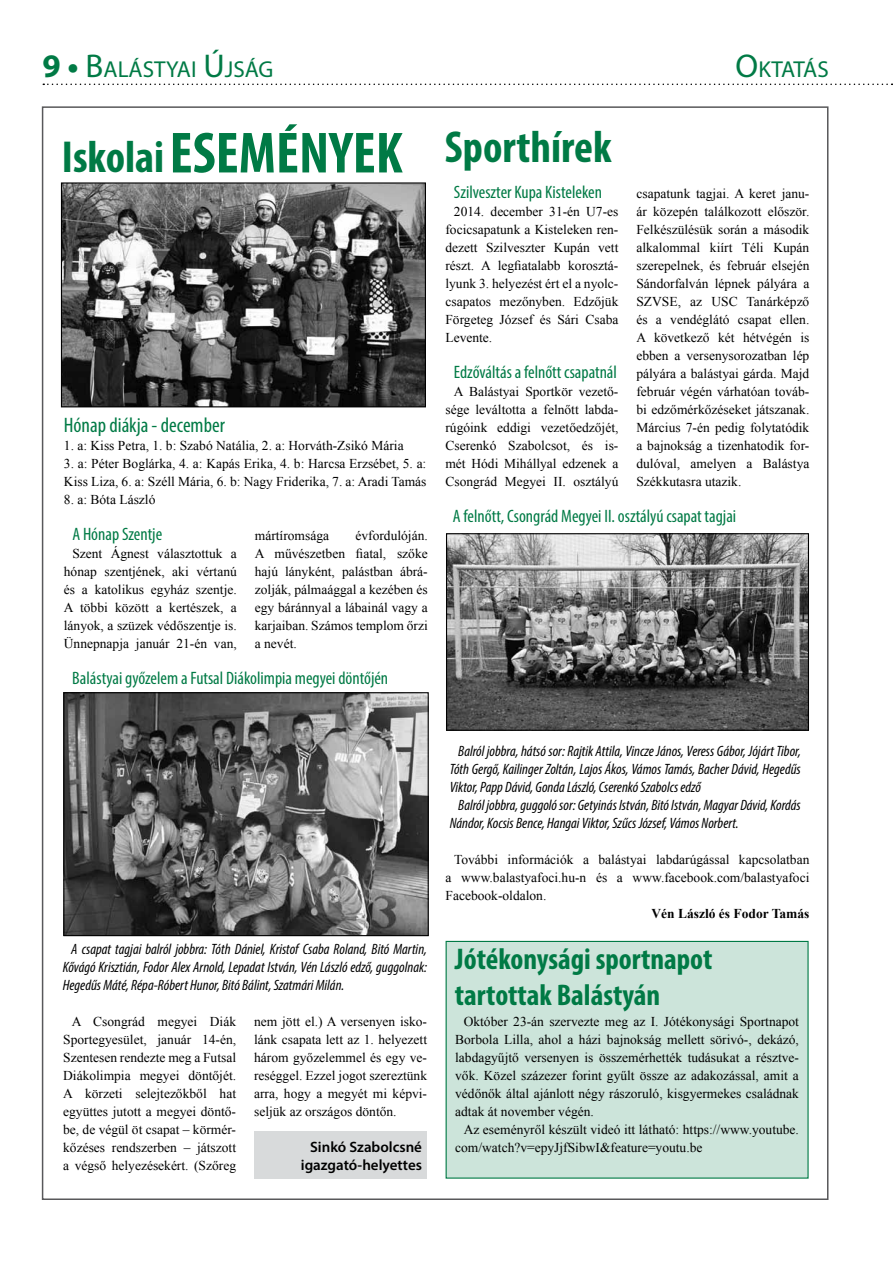
<style>
.page{position:relative;width:893px;height:1263px;background:#fff}
.page>*{position:absolute;margin:0;border:0;box-sizing:border-box;transform-origin:0 0}
.t1{font:700 condensed 45px "Myriad Pro";color:#007a45}
.t2{font:700 condensed 30px/36px "Myriad Pro";color:#007a45}
.t3{font:23.1px "Myriad Pro";color:#007a45}
.t4{font:condensed 21px "Myriad Pro";color:#007a45}
.t5{font:condensed 18px "Myriad Pro";color:#007a45}
.t6{font:italic condensed 15px/18px "Myriad Pro";color:#000;text-align:justify}
.t7{font:600 15px/18px "Myriad Pro";color:#000;text-align:right}
.t8{font:13.5px/18px "Times New Roman";color:#000;text-align:justify}
.t9{font:700 13.5px "Times New Roman";color:#000}
.s1{font-weight:700;font-size:33px}
.s2{font-size:33px}
.s3{font-size:58.5px}
</style>
<div class="page">
<svg style="left:43px;top:84px;width:850px;height:1px"></svg>
<div style="left:254px;top:1131px;width:172px;height:48px;background:#d8dadb"></div>
<img style="left:63px;top:184px;width:361px;height:221px">
<div style="left:61px;top:182px;width:365px;height:225px;border:1px solid #000"></div>
<img style="left:65px;top:694px;width:362px;height:240px">
<div style="left:63px;top:692px;width:366px;height:244px;border:1px solid #000"></div>
<img style="left:448px;top:535px;width:359px;height:194px">
<div style="left:446px;top:533px;width:363px;height:198px;border:1px solid #000"></div>
<div style="left:446px;top:941px;width:362px;height:237px;background:#cce4da"></div>
<div style="left:446px;top:941px;width:363px;height:238px;border:1px solid #007a45"></div>
<h3 class="t3" style="left:43px;top:55px;width:232px"><span class="s1">9 •</span> <span class="s2">B</span>ALÁSTYAI <span class="s2">Ú</span>JSÁG</h3>
<h3 class="t3" style="left:736px;top:55px;width:95px"><span class="s2">O</span>KTATÁS</h3>
<h1 class="t1" style="left:62px;top:119px;width:551px">Iskolai<span class="s3">ESEMÉNYEK</span> Sporthírek</h1>
<h3 class="t4" style="left:64px;top:412px;width:162px">Hónap diákja - december</h3>
<p class="t8" style="left:64px;top:436px;width:341px">1. a: Kiss Petra, 1. b: Szabó Natália, 2. a: Horváth-Zsikó Mária</p>
<p class="t8" style="left:64px;top:454px;width:364px">3. a: Péter Boglárka, 4. a: Kapás Erika, 4. b: Harcsa Erzsébet, 5. a:<br>Kiss Liza, 6. a: Széll Mária, 6. b: Nagy Friderika, 7. a: Aradi Tamás</p>
<p class="t8" style="left:64px;top:490px;width:93px">8. a: Bóta László</p>
<h3 class="t5" style="left:454px;top:181px;width:149px">Szilveszter Kupa Kisteleken</h3>
<p class="t8" style="left:445px;top:202px;width:174px;text-indent:9px">2014. december 31-én U7-es focicsapatunk a Kisteleken ren&shy;dezett Szilveszter Kupán vett részt. A legfiatalabb korosztá&shy;lyunk 3. helyezést ért el a nyolc&shy;csapatos mezőnyben. Edzőjük Förgeteg József és Sári Csaba Levente.</p>
<h3 class="t5" style="left:454px;top:361px;width:164px">Edzőváltás a felnőtt csapatnál</h3>
<p class="t8" style="left:445px;top:382px;width:174px;text-indent:9px">A Balástyai Sportkör vezető&shy;sége leváltotta a felnőtt labda&shy;rúgóink eddigi vezetőedzőjét, Cserenkó Szabolcsot, és is&shy;mét Hódi Mihállyal edzenek a Csongrád Megyei II. osztályú</p>
<p class="t8" style="left:636px;top:184px;width:174px">csapatunk tagjai. A keret janu&shy;ár közepén találkozott először.<br>Felkészülésük során a második alkalommal kiírt Téli Kupán szerepelnek, és február elsején Sándorfalván lépnek pályára a SZVSE, az USC Tanárképző és a vendéglátó csapat ellen.<br>A következő két hétvégén is ebben a versenysorozatban lép pályára a balástyai gárda. Majd február végén várhatóan továb&shy;bi edzőmérkőzéseket játszanak.<br>Március 7-én pedig folytatódik a bajnokság a tizenhatodik for&shy;dulóval, amelyen a Balástya Székkutasra utazik.</p>
<h3 class="t5" style="left:72px;top:523px;width:91px">A Hónap Szentje</h3>
<p class="t8" style="left:64px;top:544px;width:174px;text-indent:9px">Szent Ágnest választottuk a hónap szentjének, aki vértanú és a katolikus egyház szentje.<br>A többi között a kertészek, a lányok, a szüzek védőszentje is.<br>Ünnepnapja január 21-én van,</p>
<p class="t8" style="left:255px;top:526px;width:174px;text-indent:101px">évfordulóján.<br>A művészetben fiatal, szőke hajú lányként, palástban ábrá&shy;zolják, pálmaággal a kezében és egy báránnyal a lábainál vagy a karjaiban. Számos templom őrzi a nevét.</p>
<p class="t8" style="left:255px;top:526px;width:76px">mártíromsága</p>
<h3 class="t5" style="left:72px;top:667px;width:317px">Balástyai győzelem a Futsal Diákolimpia megyei döntőjén</h3>
<h3 class="t5" style="left:453px;top:505px;width:285px">A felnőtt, Csongrád Megyei II. osztályú csapat tagjai</h3>
<p class="t6" style="left:63px;top:940px;width:366px;text-indent:9px">A csapat tagjai balról jobbra: Tóth Dániel, Kristof Csaba Roland, Bitó Martin, Kővágó Krisztián, Fodor Alex Arnold, Lepadat István, Vén László edző, guggolnak:<br>Hegedűs Máté, Répa-Róbert Hunor, Bitó Bálint, Szatmári Milán.</p>
<p class="t8" style="left:63px;top:1012px;width:174px;text-indent:9px">A Csongrád megyei Diák Sportegyesület, január 14-én, Szentesen rendezte meg a Futsal Diákolimpia megyei döntőjét.<br>A körzeti selejtezőkből hat együttes jutott a megyei döntő&shy;be, de végül öt csapat – körmér&shy;kőzéses rendszerben – játszott a végső helyezésekért. (Szőreg</p>
<p class="t8" style="left:254px;top:1012px;width:174px">nem jött el.) A versenyen isko&shy;lánk csapata lett az 1. helyezett három győzelemmel és egy ve&shy;reséggel. Ezzel jogot szereztünk arra, hogy a megyét mi képvi&shy;seljük az országos döntőn.</p>
<p class="t7" style="left:301px;top:1138px;width:123px">Sinkó Szabolcsné igazgató-helyettes</p>
<p class="t6" style="left:458px;top:742px;width:344px">Balról jobbra, hátsó sor: Rajtik Attila, Vincze János, Veress Gábor, Jójárt Tibor,</p>
<p class="t6" style="left:450px;top:760px;width:353px">Tóth Gergő, Kailinger Zoltán, Lajos Ákos, Vámos Tamás, Bacher Dávid, Hegedűs</p>
<p class="t6" style="left:450px;top:778px;width:253px">Viktor, Papp Dávid, Gonda László, Cserenkó Szabolcs edző</p>
<p class="t6" style="left:458px;top:796px;width:344px">Balról jobbra, guggoló sor: Getyinás István, Bitó István, Magyar Dávid, Kordás</p>
<p class="t6" style="left:450px;top:814px;width:291px">Nándor, Kocsis Bence, Hangai Viktor, Szűcs József, Vámos Norbert.</p>
<p class="t8" style="left:445px;top:850px;width:365px;text-indent:9px">További információk a balástyai labdarúgással kapcsolatban a www.balastyafoci.hu-n és a www.facebook.com/balastyafoci Facebook-oldalon.</p>
<p class="t9" style="left:651px;top:904px;width:160px">Vén László és Fodor Tamás</p>
<h2 class="t2" style="left:455px;top:940px;width:259px">Jótékonysági sportnapot tartottak Balástyán</h2>
<p class="t8" style="left:455px;top:1012px;width:345px;text-indent:9px">Október 23-án szervezte meg az I. Jótékonysági Sportnapot Borbola Lilla, ahol a házi bajnokság mellett sörivó-, dekázó, labdagyűjtő versenyen is összemérhették tudásukat a résztve&shy;vők. Közel százezer forint gyűlt össze az adakozással, amit a védőnők által ajánlott négy rászoruló, kisgyermekes családnak adtak át november végén.</p>
<p class="t8" style="left:455px;top:1120px;width:345px;text-indent:9px">Az eseményről készült videó itt látható: https://www.youtube. com/watch?v=epyJjfSibwI&amp;feature=youtu.be</p>
</div>
